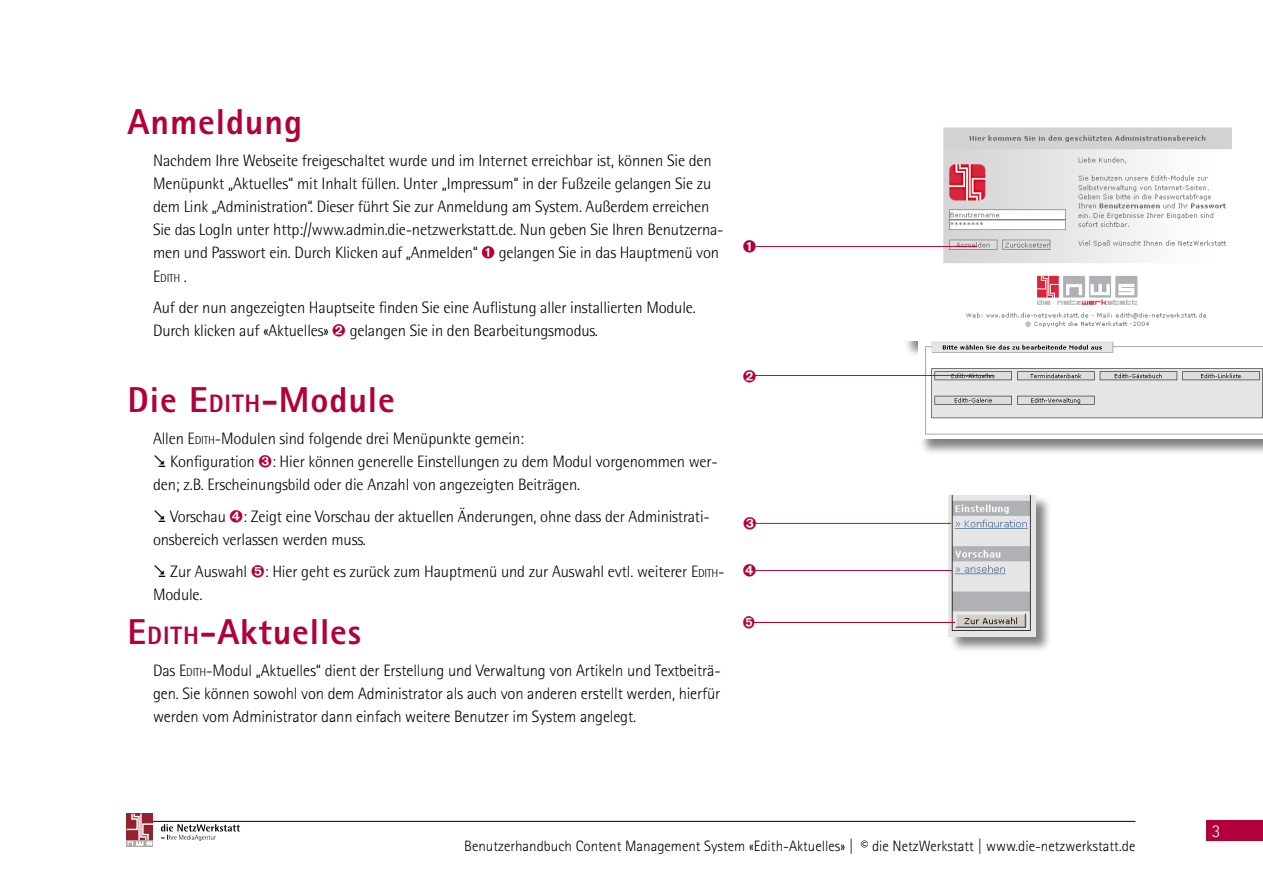
<style>
.page{position:relative;width:1263px;height:893px;background:#fff}
.page>*{position:absolute;margin:0;border:0;box-sizing:border-box;transform-origin:0 0}
.headline{font:800 36px "AT Rotis Sans Serif";letter-spacing:.025em;color:#b1003a}
.t1{font:300 18px "AT Rotis Sans Serif";color:#fff}
.t2{font:300 16.5px/23.1px "AT Rotis Semi Sans";letter-spacing:-.01em;color:#000}
.t3{font:300 16.5px/23.1px "AT Rotis Sans Serif";letter-spacing:-.01em;color:#000;text-align:justify}
.t4{font:300 15px "AT Rotis Sans Serif";color:#000}
.t5{font:300 11.55px "AT Rotis Semi Sans";color:#000}
.s1{font-size:16.5px}
.s2{font-size:25.2px}
.s3{font-size:11.55px}
.s4{font-family:"AT Rotis Semi Sans"}
.s5{font-family:"AT Rotis Semi Sans";font-size:11.55px}
</style>
<div class="page">
<hr style="left:150px;top:821px;width:985px;height:1px;background:#000">
<div style="left:1206px;top:820px;width:57px;height:21px;background:#b1003a"></div>
<svg style="left:127px;top:845px;width:26px;height:2px"></svg>
<svg style="left:126px;top:813px;width:29px;height:32px"></svg>
<svg style="left:161px;top:824px;width:79px;height:17px"></svg>
<img style="left:943px;top:127px;width:289px;height:201px">
<div style="left:918px;top:337px;width:345px;height:120px;background:#000;opacity:.5"></div>
<img style="left:919px;top:339px;width:344px;height:99px">
<div style="left:947px;top:494px;width:106px;height:161px;background:#000;opacity:.5"></div>
<img style="left:948px;top:495px;width:87px;height:141px">
<hr style="left:756px;top:246px;width:221px;height:1px;background:#b1003a">
<hr style="left:753px;top:375px;width:241px;height:1px;background:#b1003a">
<hr style="left:755px;top:523px;width:196px;height:1px;background:#b1003a">
<hr style="left:756px;top:570px;width:196px;height:1px;background:#b1003a">
<hr style="left:754px;top:622px;width:201px;height:1px;background:#b1003a">
<p class="headline" style="left:128px;top:99px;width:176px">Anmeldung</p>
<p class="t2" style="left:153px;top:149px;width:572px">Nachdem Ihre Webseite freigeschaltet wurde und im Internet erreichbar ist, können Sie den Menüpunkt „Aktuelles“ mit Inhalt füllen. Unter „Impressum“ in der Fußzeile gelangen Sie zu dem Link „Administration“. Dieser führt Sie zur Anmeldung am System. Außerdem erreichen Sie das LogIn unter http://www.admin.die-netzwerkstatt.de. Nun geben Sie Ihren Benutzerna&shy;men und Passwort ein. Durch Klicken auf „Anmelden“</p>
<p class="t2" style="left:499px;top:241px;width:222px">gelangen Sie in das Hauptmenü von</p>
<p class="t5" style="left:153px;top:271px;width:35px"><span class="s1">E</span>DITH <span class="s1">.</span></p>
<p class="t2" style="left:153px;top:296px;width:544px">Auf der nun angezeigten Hauptseite finden Sie eine Auflistung aller installierten Module.<br>Durch klicken auf «Aktuelles»</p>
<p class="t2" style="left:350px;top:319px;width:250px">gelangen Sie in den Bearbeitungsmodus.</p>
<p class="headline" style="left:128px;top:377px;width:269px">Die E<span class="s2">DITH</span>-Module</p>
<p class="t2" style="left:153px;top:427px;width:373px">Allen E<span class="s3">DITH</span>-Modulen sind folgende drei Menüpunkte gemein:</p>
<p class="t2" style="left:170px;top:450px;width:549px">Konfiguration : Hier können generelle Einstellungen zu dem Modul vorgenommen wer-</p>
<p class="t2" style="left:153px;top:473px;width:429px">den; z.B. Erscheinungsbild oder die Anzahl von angezeigten Beiträgen.</p>
<p class="t2" style="left:153px;top:505px;width:558px;text-indent:17px">Vorschau : Zeigt eine Vorschau der aktuellen Änderungen, ohne dass der Administrati&shy;onsbereich verlassen werden muss.</p>
<p class="t2" style="left:153px;top:559px;width:573px;text-indent:17px">Zur Auswahl : Hier geht es zurück zum Hauptmenü und zur Auswahl evtl. weiterer E<span class="s3">DITH</span>-<br>Module.</p>
<p class="headline" style="left:128px;top:609px;width:235px">E<span class="s2">DITH</span>-Aktuelles</p>
<p class="t3" style="left:153px;top:659px;width:569px"><span class="s4">Das E</span><span class="s5">DITH</span><span class="s4">-Mo</span>dul „Aktuelles“ dient der Erstellung und Verwaltung von Artikeln und Textbeiträ&shy;gen. Sie können sowohl von dem Administrator als auch von anderen erstellt werden, hierfür werden vom Administrator dann einfach weitere Benutzer im System angelegt.</p>
<p class="t4" style="left:464px;top:838px;width:673px">Benutzerhandbuch Content Management System «Edith-Aktuelles» | © die NetzWerkstatt | www.die-netzwerkstatt.de</p>
<p class="t1" style="left:1212px;top:820px;width:10px">3</p>
</div>
